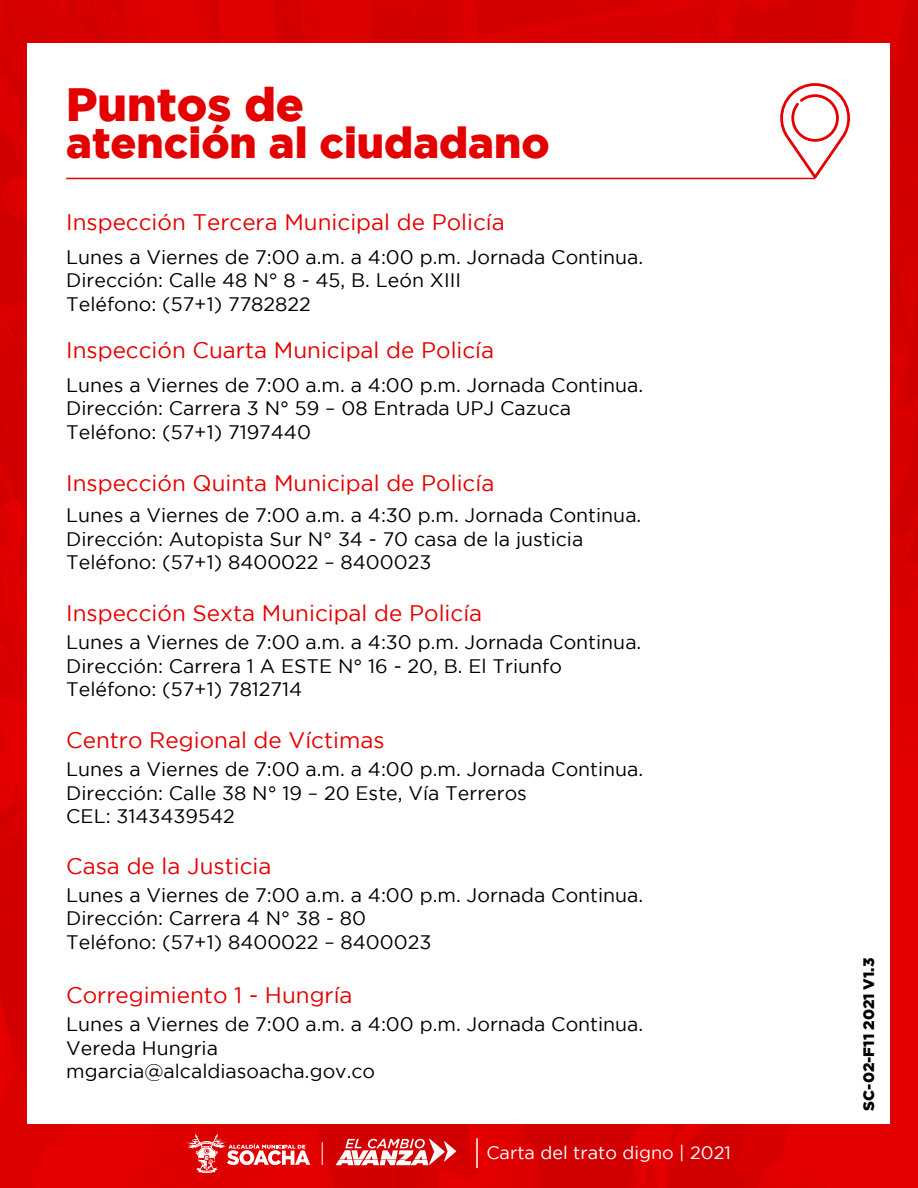
<style>
.page{position:relative;width:918px;height:1188px;background:#da0000}
.page>*{position:absolute;margin:0;border:0;box-sizing:border-box;transform-origin:0 0}
.t1{font:900 46.65px "Gotham";color:#e50000}
.t2{font:900 43.05px "Gotham";color:#e50000}
.t3{font:22.5px "Gotham";color:#e50000}
.t4{font:19.5px/23.4px "Gotham";color:#000}
.t5{font:18px "Gotham";color:#fff}
.t6{font:900 15.15px "Gotham";color:#000}
</style>
<div class="page">
<div style="left:28px;top:43px;width:862px;height:1081px;background:#fff"></div>
<svg style="left:336px;top:1139px;width:120px;height:26px"></svg>
<svg style="left:187px;top:1134px;width:123px;height:39px"></svg>
<hr style="left:476px;top:1138px;width:2px;height:30px;background:#fff">
<hr style="left:66px;top:178px;width:749px;height:1px;background:#e50000">
<svg style="left:780px;top:83px;width:70px;height:95px"></svg>
<h1 class="t1" style="left:66px;top:77px;width:239px">Puntos de</h1>
<h2 class="t2" style="left:66px;top:118px;width:485px">atención al ciudadano</h2>
<p class="t3" style="left:66px;top:210px;width:440px">Inspección Tercera Municipal de Policía</p>
<p class="t4" style="left:66px;top:245px;width:579px">Lunes a Viernes de 7:00 a.m. a 4:00 p.m. Jornada Continua.<br>Dirección: Calle 48 N° 8 - 45, B. León XIII<br>Teléfono: (57+1) 7782822</p>
<p class="t3" style="left:66px;top:338px;width:429px">Inspección Cuarta Municipal de Policía</p>
<p class="t4" style="left:66px;top:373px;width:579px">Lunes a Viernes de 7:00 a.m. a 4:00 p.m. Jornada Continua.<br>Dirección: Carrera 3 N° 59 – 08 Entrada UPJ Cazuca<br>Teléfono: (57+1) 7197440</p>
<p class="t3" style="left:66px;top:471px;width:430px">Inspección Quinta Municipal de Policía</p>
<p class="t4" style="left:66px;top:503px;width:577px">Lunes a Viernes de 7:00 a.m. a 4:30 p.m. Jornada Continua.<br>Dirección: Autopista Sur N° 34 - 70 casa de la justicia<br>Teléfono: (57+1) 8400022 – 8400023</p>
<p class="t3" style="left:66px;top:601px;width:418px">Inspección Sexta Municipal de Policía</p>
<p class="t4" style="left:66px;top:630px;width:577px">Lunes a Viernes de 7:00 a.m. a 4:30 p.m. Jornada Continua.<br>Dirección: Carrera 1 A ESTE N° 16 - 20, B. El Triunfo<br>Teléfono: (57+1) 7812714</p>
<p class="t3" style="left:66px;top:728px;width:320px">Centro Regional de Víctimas</p>
<p class="t4" style="left:66px;top:757px;width:579px">Lunes a Viernes de 7:00 a.m. a 4:00 p.m. Jornada Continua.<br>Dirección: Calle 38 N° 19 – 20 Este, Vía Terreros<br>CEL: 3143439542</p>
<p class="t3" style="left:66px;top:853px;width:207px">Casa de la Justicia</p>
<p class="t4" style="left:66px;top:883px;width:579px">Lunes a Viernes de 7:00 a.m. a 4:00 p.m. Jornada Continua.<br>Dirección: Carrera 4 N° 38 - 80<br>Teléfono: (57+1) 8400022 – 8400023</p>
<p class="t3" style="left:66px;top:983px;width:288px">Corregimiento 1 - Hungría</p>
<p class="t4" style="left:66px;top:1012px;width:579px">Lunes a Viernes de 7:00 a.m. a 4:00 p.m. Jornada Continua.<br>Vereda Hungria<br>mgarcia@alcaldiasoacha.gov.co</p>
<p class="t5" style="left:486px;top:1143px;width:246px">Carta del trato digno | 2021</p>
<p class="t6" style="left:858px;top:1111px;width:154px;rotate:-90deg">SC-02-F11 2021 V1.3</p>
</div>
